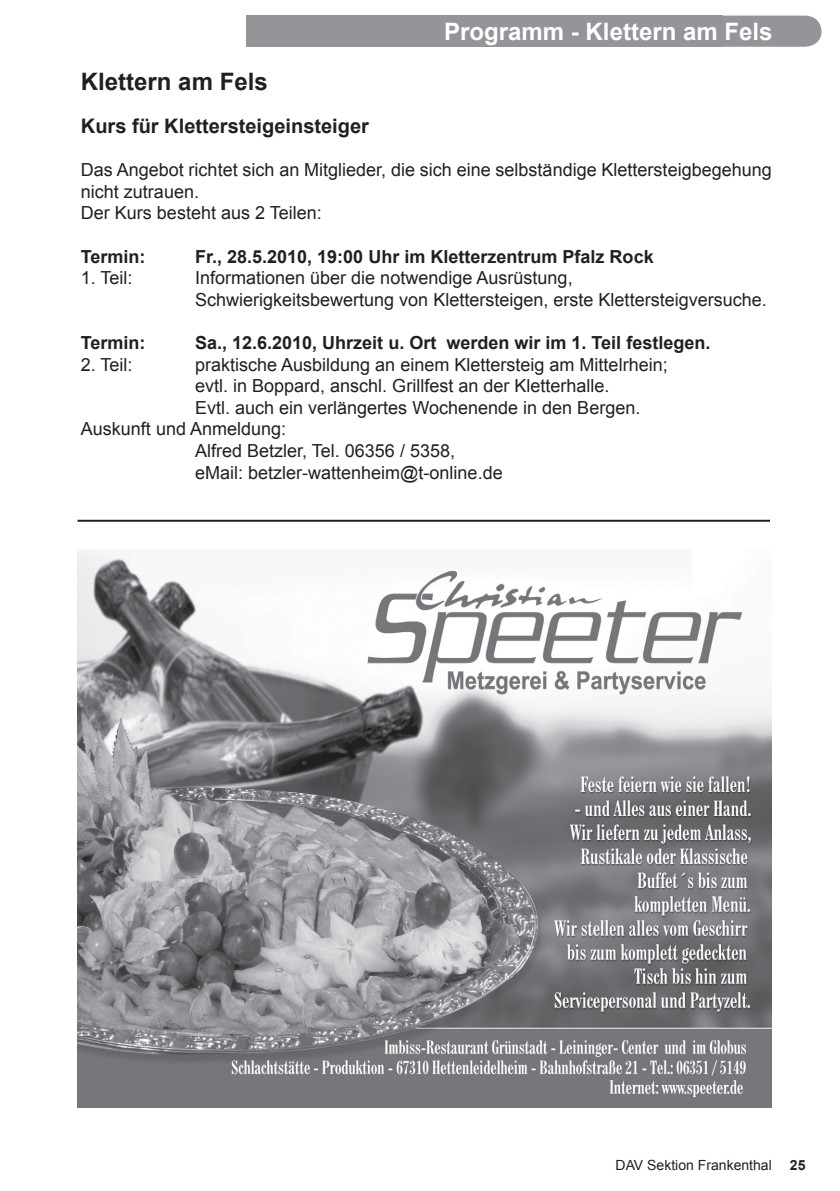
<style>
.page{position:relative;width:840px;height:1191px;background:#fff}
.page>*{position:absolute;margin:0;border:0;box-sizing:border-box;transform-origin:0 0}
.t1{font:700 24px "Arial";color:#fff}
.t2{font:700 24px "Arial";color:#231f20}
.t3{font:700 20px "Arial";color:#231f20}
.t4{font:18px/21.6px "Arial";color:#231f20}
.t5{font:700 18px "Arial";color:#231f20}
.t6{font:14px "Arial";color:#231f20}
.t7{font:700 14px "Arial";color:#231f20}
</style>
<div class="page">
<div style="left:721px;top:16px;width:100px;height:31px;background:#939598"></div>
<div style="left:246px;top:16px;width:475px;height:31px;background:#939598"></div>
<hr style="left:77px;top:520px;width:692px;height:2px;background:#231f20">
<img style="left:77px;top:550px;width:694px;height:557px">
<h1 class="t1" style="left:444px;top:19px;width:330px">Programm - Klettern am Fels</h1>
<h1 class="t2" style="left:81px;top:68px;width:188px">Klettern am Fels</h1>
<p class="t3" style="left:81px;top:115px;width:289px">Kurs für Klettersteigeinsteiger</p>
<p class="t4" style="left:81px;top:159px;width:692px">Das Angebot richtet sich an Mitglieder, die sich eine selbständige Klettersteigbegehung nicht zutrauen.<br>Der Kurs besteht aus 2 Teilen:</p>
<p class="t5" style="left:81px;top:246px;width:66px">Termin:</p>
<p class="t5" style="left:195px;top:246px;width:460px">Fr., 28.5.2010, 19:00 Uhr im Kletterzentrum Pfalz Rock</p>
<p class="t4" style="left:81px;top:267px;width:53px">1. Teil:</p>
<p class="t4" style="left:195px;top:267px;width:573px">Informationen über die notwendige Ausrüstung,<br>Schwierigkeitsbewertung von Klettersteigen, erste Klettersteigversuche.</p>
<p class="t5" style="left:81px;top:333px;width:66px">Termin:</p>
<p class="t5" style="left:195px;top:333px;width:516px">Sa., 12.6.2010, Uhrzeit u. Ort werden wir im 1. Teil festlegen.</p>
<p class="t4" style="left:81px;top:353px;width:53px">2. Teil:</p>
<p class="t4" style="left:195px;top:353px;width:474px">praktische Ausbildung an einem Klettersteig am Mittelrhein;</p>
<p class="t4" style="left:195px;top:375px;width:416px">evtl. in Boppard, anschl. Grillfest an der Kletterhalle.</p>
<p class="t4" style="left:195px;top:397px;width:446px">Evtl. auch ein verlängertes Wochenende in den Bergen.</p>
<p class="t4" style="left:81px;top:418px;width:207px">Auskunft und Anmeldung:</p>
<p class="t4" style="left:195px;top:440px;width:261px">Alfred Betzler, Tel. 06356 / 5358,</p>
<p class="t4" style="left:195px;top:461px;width:309px">eMail: betzler-wattenheim@t-online.de</p>
<p class="t6" style="left:615px;top:1157px;width:158px">DAV Sektion Frankenthal</p>
<p class="t7" style="left:789px;top:1157px;width:17px">25</p>
</div>
